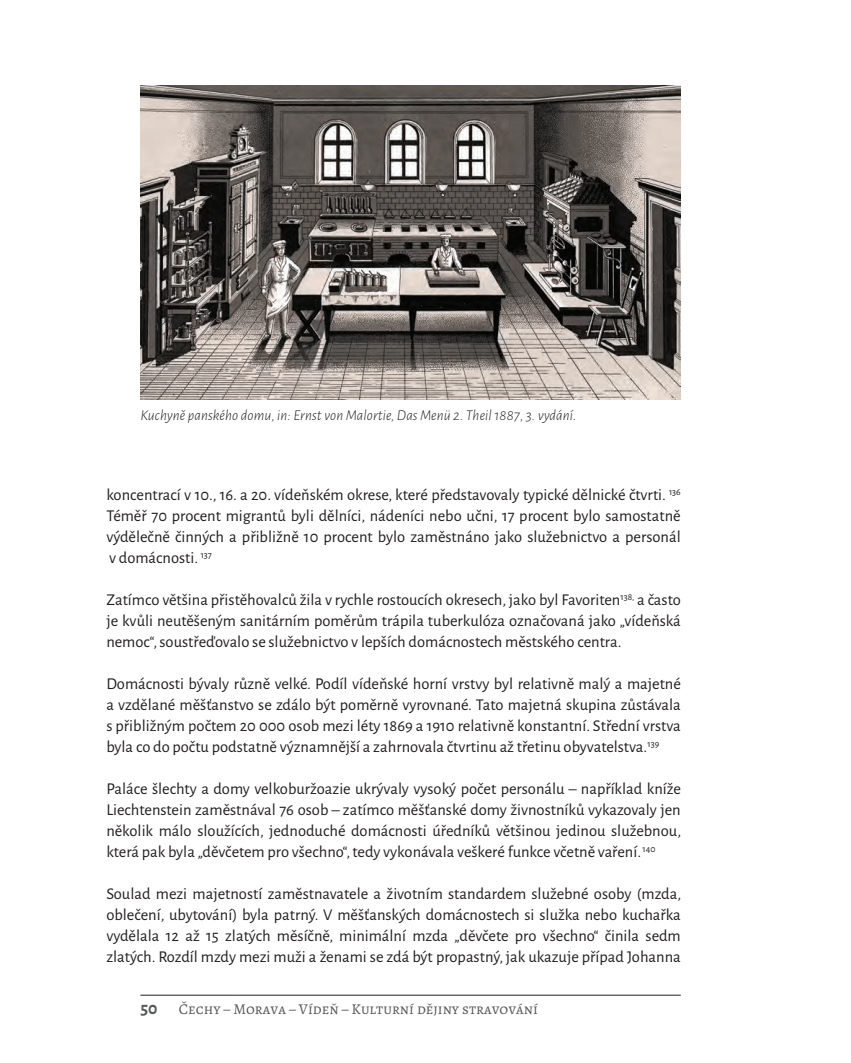
<style>
.page{position:relative;width:851px;height:1063px;background:#fff}
.page>*{position:absolute;margin:0;border:0;box-sizing:border-box;transform-origin:0 0}
.t1{font:16.5px/21px "Alegreya Sans";color:#231f20;text-align:justify}
.t2{font:italic 300 15px "Alegreya Sans";letter-spacing:.01em;color:#231f20}
.t3{font:15px "Alegreya SC";color:#57585a}
.s1{font-family:"Alegreya Sans SC";font-weight:700;font-size:18px}
</style>
<div class="page">
<hr style="left:140px;top:995px;width:540px;height:1px;background:#231f20">
<img style="left:140px;top:85px;width:540px;height:314px">
<p class="t2" style="left:140px;top:405px;width:437px">Kuchyně panského domu, in: Ernst von Malortie, Das Menü 2. Theil 1887, 3. vydání.</p>
<p class="t1" style="left:106px;top:484px;width:576px">koncentrací v 10., 16. a 20. vídeňském okrese, které představovaly typické dělnické čtvrti. <sup>136<br></sup>Téměř 70 procent migrantů byli dělníci, nádeníci nebo učni, 17 procent bylo samostatně výdělečně činných a přibližně 10 procent bylo zaměstnáno jako služebnictvo a personál v domácnosti. <sup>137</sup></p>
<p class="t1" style="left:106px;top:589px;width:576px">Zatímco většina přistěhovalců žila v rychle rostoucích okresech, jako byl Favoriten<sup>138,</sup> a často je kvůli neutěšeným sanitárním poměrům trápila tuberkulóza označovaná jako „vídeňská nemoc“, soustřeďovalo se služebnictvo v lepších domácnostech městského centra.</p>
<p class="t1" style="left:106px;top:673px;width:576px">Domácnosti bývaly různě velké. Podíl vídeňské horní vrstvy byl relativně malý a majetné a vzdělané měšťanstvo se zdálo být poměrně vyrovnané. Tato majetná skupina zůstávala s přibližným počtem 20 000 osob mezi léty 1869 a 1910 relativně konstantní. Střední vrstva byla co do počtu podstatně významnější a zahrnovala čtvrtinu až třetinu obyvatelstva.<sup>139</sup></p>
<p class="t1" style="left:106px;top:778px;width:576px">Paláce šlechty a domy velkoburžoazie ukrývaly vysoký počet personálu – například kníže Liechtenstein zaměstnával 76 osob – zatímco měšťanské domy živnostníků vykazovaly jen několik málo sloužících, jednoduché domácnosti úředníků většinou jedinou služebnou, která pak byla „děvčetem pro všechno“, tedy vykonávala veškeré funkce včetně vaření. <sup>140</sup></p>
<p class="t1" style="left:106px;top:883px;width:576px">Soulad mezi majetností zaměstnavatele a životním standardem služebné osoby (mzda, oblečení, ubytování) byla patrný. V měšťanských domácnostech si služka nebo kuchařka vydělala 12 až 15 zlatých měsíčně, minimální mzda „děvčete pro všechno“ činila sedm zlatých. Rozdíl mzdy mezi muži a ženami se zdá být propastný, jak ukazuje případ Johanna</p>
<p class="t3" style="left:140px;top:1000px;width:399px"><span class="s1">50</span> Čechy – Morava – Vídeň – Kulturní dějiny stravování</p>
</div>
